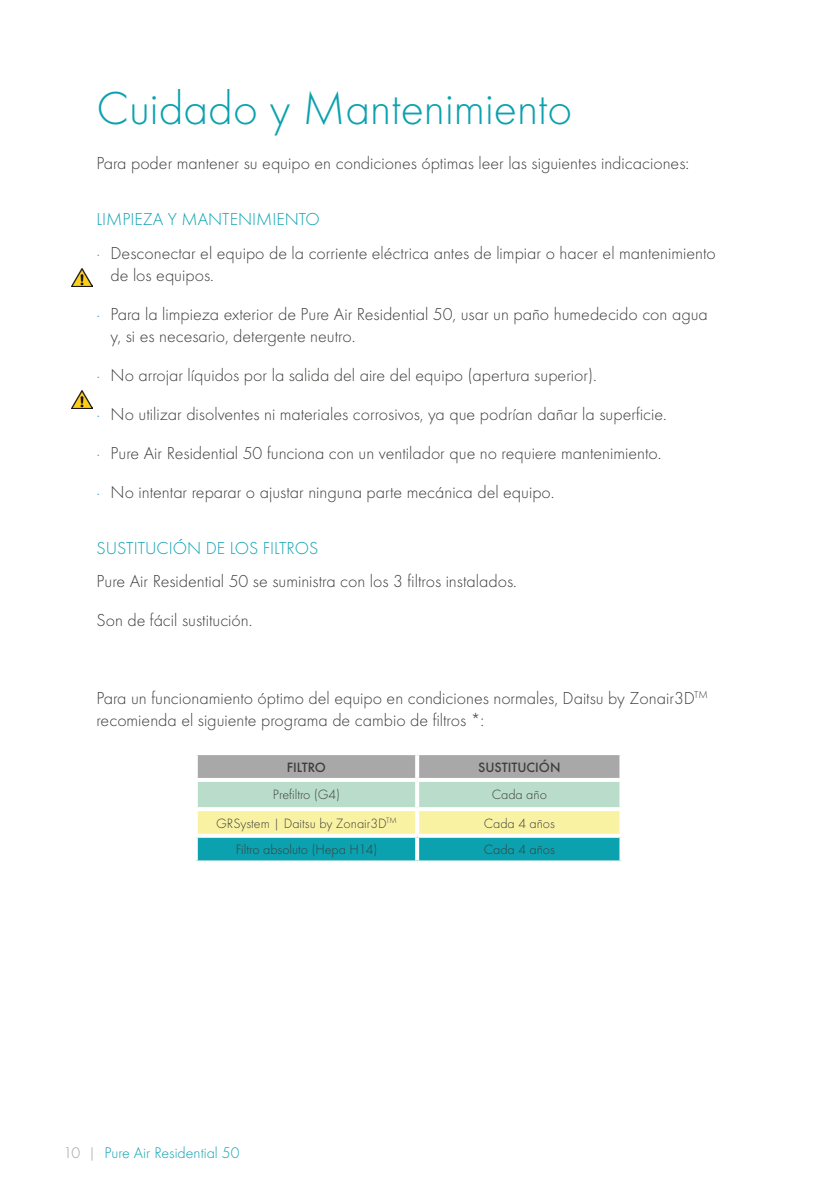
<style>
.page{position:relative;width:840px;height:1191px;background:#fff}
.page>*{position:absolute;margin:0;border:0;box-sizing:border-box;transform-origin:0 0}
.Futura_Light_24_Esq{font:300 48px "Futura T";color:#0ba1af}
.Futura_Light_9_Esq{font:300 18px/22px "Futura T";color:#3d3d3c}
.Titolet_blau____Futu{font:300 18px "Futura T";color:#0ba1af}
.t1{font:300 16px "Futura T";color:#0ba1af}
.Futura_Light_7_centr{font:300 14px "Futura T";color:#3d3d3c}
.Fututa_Medium_7_cent{font:500 14px "Futura T";color:#3d3d3c}
.s1{color:#0ba1af}
.s2{color:#9d9d9d}
</style>
<div class="page">
<svg style="left:198px;top:755px;width:421px;height:105px;background:#9bc7b2"></svg>
<svg style="left:196px;top:755px;width:2px;height:23px"></svg>
<svg style="left:415px;top:755px;width:4px;height:23px"></svg>
<svg style="left:619px;top:755px;width:2px;height:23px"></svg>
<hr style="left:194px;top:778px;width:223px;height:4px;background:#fff">
<svg style="left:197px;top:782px;width:1px;height:25px"></svg>
<hr style="left:417px;top:778px;width:206px;height:4px;background:#fff">
<hr style="left:415px;top:782px;width:4px;height:25px;background:#fff">
<svg style="left:619px;top:782px;width:1px;height:25px"></svg>
<hr style="left:194px;top:807px;width:223px;height:4px;background:#fff">
<svg style="left:196px;top:811px;width:2px;height:22px"></svg>
<hr style="left:417px;top:807px;width:206px;height:4px;background:#fff">
<svg style="left:415px;top:811px;width:4px;height:22px"></svg>
<svg style="left:619px;top:811px;width:2px;height:22px"></svg>
<svg style="left:196px;top:833px;width:221px;height:4px"></svg>
<svg style="left:196px;top:837px;width:2px;height:23px"></svg>
<svg style="left:417px;top:833px;width:204px;height:4px"></svg>
<svg style="left:415px;top:837px;width:4px;height:23px"></svg>
<svg style="left:619px;top:837px;width:3px;height:23px"></svg>
<svg style="left:195px;top:860px;width:222px;height:1px"></svg>
<svg style="left:417px;top:860px;width:205px;height:3px"></svg>
<img style="left:72px;top:269px;width:20px;height:17px">
<img style="left:72px;top:390px;width:20px;height:18px">
<p class="Futura_Light_24_Esq" style="left:96px;top:80px;width:477px">Cuidado y Mantenimiento</p>
<p class="Futura_Light_9_Esq" style="left:96px;top:152px;width:594px">Para poder mantener su equipo en condiciones óptimas leer las siguientes indicaciones:</p>
<p class="Titolet_blau____Futu" style="left:96px;top:209px;width:225px">LIMPIEZA Y MANTENIMIENTO</p>
<p class="Futura_Light_9_Esq" style="left:110px;top:241px;width:606px;text-indent:-14px"><span class="s1">·</span> Desconectar el equipo de la corriente eléctrica antes de limpiar o hacer el mantenimiento de los equipos.</p>
<p class="Futura_Light_9_Esq" style="left:110px;top:302px;width:598px;text-indent:-14px"><span class="s1">·</span> Para la limpieza exterior de Pure Air Residential 50, usar un paño humedecido con agua y, si es necesario, detergente neutro.</p>
<p class="Futura_Light_9_Esq" style="left:96px;top:363px;width:501px"><span class="s1">·</span> No arrojar líquidos por la salida del aire del equipo (apertura superior).</p>
<p class="Futura_Light_9_Esq" style="left:96px;top:402px;width:571px"><span class="s1">·</span> No utilizar disolventes ni materiales corrosivos, ya que podrían dañar la superficie.</p>
<p class="Futura_Light_9_Esq" style="left:96px;top:441px;width:566px"><span class="s1">·</span> Pure Air Residential 50 funciona con un ventilador que no requiere mantenimiento.</p>
<p class="Futura_Light_9_Esq" style="left:96px;top:480px;width:459px"><span class="s1">·</span> No intentar reparar o ajustar ninguna parte mecánica del equipo.</p>
<p class="Titolet_blau____Futu" style="left:96px;top:537px;width:223px">SUSTITUCIÓN DE LOS FILTROS</p>
<p class="Futura_Light_9_Esq" style="left:96px;top:570px;width:421px">Pure Air Residential 50 se suministra con los 3 filtros instalados.</p>
<p class="Futura_Light_9_Esq" style="left:96px;top:609px;width:157px">Son de fácil sustitución.</p>
<p class="Futura_Light_9_Esq" style="left:96px;top:687px;width:612px">Para un funcionamiento óptimo del equipo en condiciones normales, Daitsu by Zonair3D<sup>TM </sup>recomienda el siguiente programa de cambio de filtros *:</p>
<p class="Fututa_Medium_7_cent" style="left:287px;top:759px;width:41px">FILTRO</p>
<p class="Fututa_Medium_7_cent" style="left:478px;top:759px;width:84px">SUSTITUCIÓN</p>
<p class="Futura_Light_7_centr" style="left:273px;top:785px;width:69px">Prefiltro (G4)</p>
<p class="Futura_Light_7_centr" style="left:491px;top:785px;width:57px">Cada año</p>
<p class="Futura_Light_7_centr" style="left:216px;top:815px;width:182px">GRSystem | Daitsu by Zonair3D<sup>TM</sup></p>
<p class="Futura_Light_7_centr" style="left:483px;top:815px;width:73px">Cada 4 años</p>
<p class="Futura_Light_7_centr" style="left:236px;top:841px;width:143px">Filtro absoluto (Hepa H14)</p>
<p class="Futura_Light_7_centr" style="left:483px;top:841px;width:73px">Cada 4 años</p>
<p class="t1" style="left:63px;top:1143px;width:177px"><span class="s2">10 |</span> Pure Air Residential 50</p>
</div>
